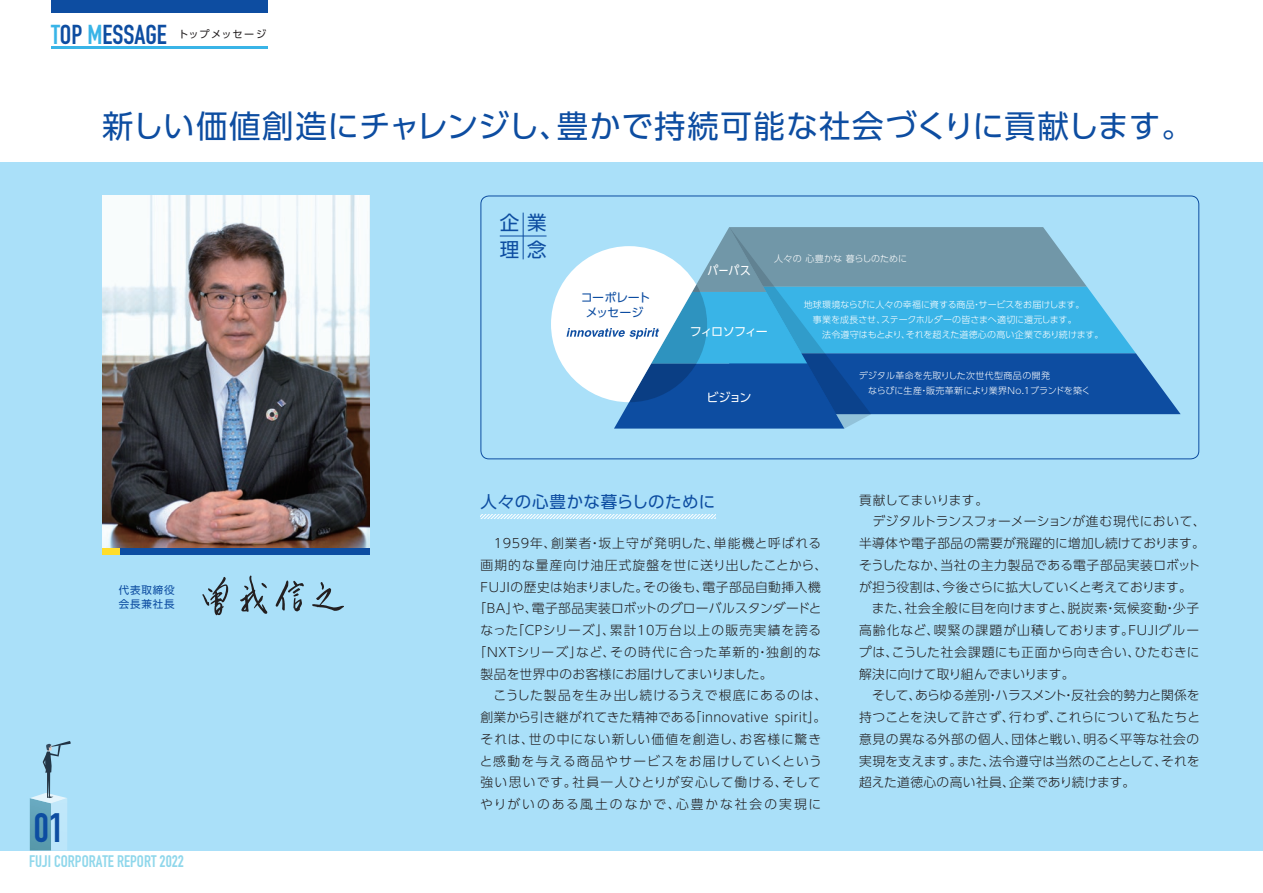
<style>
.page{position:relative;width:1263px;height:893px;background:#fff}
.page>*{position:absolute;margin:0;border:0;box-sizing:border-box;transform-origin:0 0}
.t1{font:40.5px "DIN Engschrift Std";color:#0d4da1}
.t2{font:31.5px "UD Shin Go Pro";letter-spacing:.02em;color:#0d4da1}
.t3{font:27px "DIN Engschrift Std";color:#0d4da1}
.t4{font:19.5px/27px "UD Shin Go Pro";color:#0d4da1}
.t5{font:16.5px "DIN Engschrift Std";color:#8fd7eb}
.t6{font:16.5px "UD Shin Go Pro";letter-spacing:.035em;color:#0d4da1}
.t7{font:300 12.75px/21.8px "UD Shin Go Pro";letter-spacing:.03em;color:#231f20}
.t8{font:300 12.75px "UD Shin Go Pro";letter-spacing:.07em;color:#231f20}
.t9{font:300 12.75px "UD Shin Go Pro";letter-spacing:.09em;color:#231f20}
.t10{font:300 12.75px "UD Shin Go Pro";letter-spacing:.08em;color:#231f20}
.t11{font:300 12.75px "UD Shin Go Pro";letter-spacing:.075em;color:#231f20}
.t12{font:300 12.75px "UD Shin Go Pro";letter-spacing:.065em;color:#231f20}
.t13{font:300 12.75px "UD Shin Go Pro";letter-spacing:.155em;color:#231f20}
.t14{font:300 12.75px "UD Shin Go Pro";letter-spacing:.01em;color:#231f20}
.t15{font:12px "UD Shin Go Pro";letter-spacing:-.07em;color:#fff}
.t16{font:12px/15px "UD Shin Go Pro";letter-spacing:-.005em;color:#0d4da1;text-align:center}
.t17{font:12px "UD Shin Go Pro";letter-spacing:-.07em;color:#fff;scale:.9 1}
.t18{font:10.5px/13.5px "UD Shin Go Pro";letter-spacing:.075em;color:#0d4da1}
.t19{font:10.2px "UD Shin Go Pro";letter-spacing:.085em;color:#231f20}
.t20{font:300 9px/15px "UD Shin Go Pro";letter-spacing:.005em;color:#fff}
.s1{color:#39b4e7}
</style>
<div class="page">
<div style="left:0;top:162px;width:1263px;height:688px;background:#aae0f9"></div>
<img style="left:102px;top:196px;width:268px;height:353px">
<svg style="left:551px;top:227px;width:630px;height:202px"></svg>
<div style="left:480px;top:196px;width:719px;height:263px;border:1px solid #0d4da1;border-radius:8px"></div>
<svg style="left:202px;top:577px;width:26px;height:38px"></svg>
<svg style="left:240px;top:576px;width:27px;height:38px"></svg>
<svg style="left:276px;top:580px;width:28px;height:31px"></svg>
<svg style="left:312px;top:582px;width:32px;height:29px"></svg>
<div style="left:51px;top:0;width:217px;height:13px;background:#0d4da1"></div>
<hr style="left:51px;top:47px;width:217px;height:2px;background:#39b4e7">
<div style="left:119px;top:549px;width:251px;height:6px;background:#0d4da1"></div>
<div style="left:102px;top:549px;width:17px;height:6px;background:#ffdd2b"></div>
<hr style="left:500px;top:236px;width:46px;height:1px;background:#0d4da1">
<hr style="left:523px;top:213px;width:1px;height:46px;background:#0d4da1">
<svg style="left:480px;top:514px;width:235px;height:5px"></svg>
<svg style="left:30px;top:741px;width:41px;height:109px"></svg>
<h3 class="t3" style="left:51px;top:18px;width:117px"><span class="s1">T</span>OP <span class="s1">M</span>ESSAGE</h3>
<p class="t19" style="left:178px;top:26px;width:89px">トップメッセージ</p>
<h2 class="t2" style="left:102px;top:101px;width:1092px">新しい価値創造にチャレンジし、豊かで持続可能な社会づくりに貢献します。</h2>
<p class="t18" style="left:119px;top:583px;width:57px">代表取締役会長兼社長</p>
<h1 class="t1" style="left:34px;top:804px;width:32px">01</h1>
<p class="t5" style="left:29px;top:852px;width:156px">FUJI CORPORATE REPORT 2022</p>
<h3 class="t4" style="left:500px;top:208px;width:48px">企業理念</h3>
<p class="t16" style="left:580px;top:290px;width:72px">コーポレートメッセージ</p>
<p class="t20" style="left:774px;top:251px;width:134px">人々の 心豊かな 暮らしのために</p>
<p class="t20" style="left:800px;top:297px;width:304px;text-indent:3px">地球環境ならびに人々の幸福に資する商品・サービスをお届けします。<br>　 事業を成長させ、ステークホルダーの皆さまへ適切に還元します。<br>　　 法令遵守はもとより、それを超えた道徳心の高い企業であり続けます。</p>
<p class="t20" style="left:859px;top:368px;width:233px">デジタル革命を先取りした次世代型商品の開発<br>　ならびに生産・販売革新により業界No.１ブランドを築く</p>
<p class="t17" style="left:707px;top:260px;width:50px">パーパス</p>
<p class="t15" style="left:690px;top:321px;width:79px">フィロソフィー</p>
<p class="t15" style="left:706px;top:388px;width:47px">ビジョン</p>
<p class="t6" style="left:480px;top:488px;width:236px">人々の心豊かな暮らしのために</p>
<p class="t10" style="left:480px;top:533px;width:342px">　1959年、創業者・坂上守が発明した、単能機と呼ばれる</p>
<p class="t12" style="left:480px;top:555px;width:348px">画期的な量産向け油圧式旋盤を世に送り出したことから、</p>
<p class="t7" style="left:480px;top:575px;width:342px">FUJIの歴史は始まりました。その後も、電子部品自動挿入機</p>
<p class="t7" style="left:473px;top:597px;width:350px">「BA」や、電子部品実装ロボットのグローバルスタンダードと</p>
<p class="t11" style="left:480px;top:620px;width:342px">なった「CPシリーズ」、累計10万台以上の販売実績を誇る</p>
<p class="t8" style="left:473px;top:642px;width:349px">「NXTシリーズ」など、その時代に合った革新的・独創的な</p>
<p class="t14" style="left:480px;top:663px;width:293px">製品を世界中のお客様にお届けしてまいりました。</p>
<p class="t8" style="left:480px;top:685px;width:348px">　こうした製品を生み出し続けるうえで根底にあるのは、</p>
<p class="t7" style="left:480px;top:706px;width:347px">創業から引き継がれてきた精神である「innovative spirit」。</p>
<p class="t8" style="left:480px;top:729px;width:342px">それは、世の中にない新しい価値を創造し、お客様に驚き</p>
<p class="t9" style="left:480px;top:750px;width:344px">と感動を与える商品やサービスをお届けしていくという</p>
<p class="t9" style="left:480px;top:772px;width:342px">強い思いです。社員一人ひとりが安心して働ける、そして</p>
<p class="t13" style="left:480px;top:794px;width:342px">やりがいのある風土のなかで、心豊かな社会の実現に</p>
<p class="t7" style="left:859px;top:488px;width:348px">貢献してまいります。<br>　デジタルトランスフォーメーションが進む現代において、半導体や電子部品の需要が飛躍的に増加し続けております。そうしたなか、当社の主力製品である電子部品実装ロボットが担う役割は、今後さらに拡大していくと考えております。　また、社会全般に目を向けますと、脱炭素・気候変動・少子高齢化など、喫緊の課題が山積しております。FUJIグループは、こうした社会課題にも正面から向き合い、ひたむきに解決に向けて取り組んでまいります。<br>　そして、あらゆる差別・ハラスメント・反社会的勢力と関係を持つことを決して許さず、行わず、これらについて私たちと意見の異なる外部の個人、団体と戦い、明るく平等な社会の実現を支えます。また、法令遵守は当然のこととして、それを超えた道徳心の高い社員、企業であり続けます。</p>
</div>
